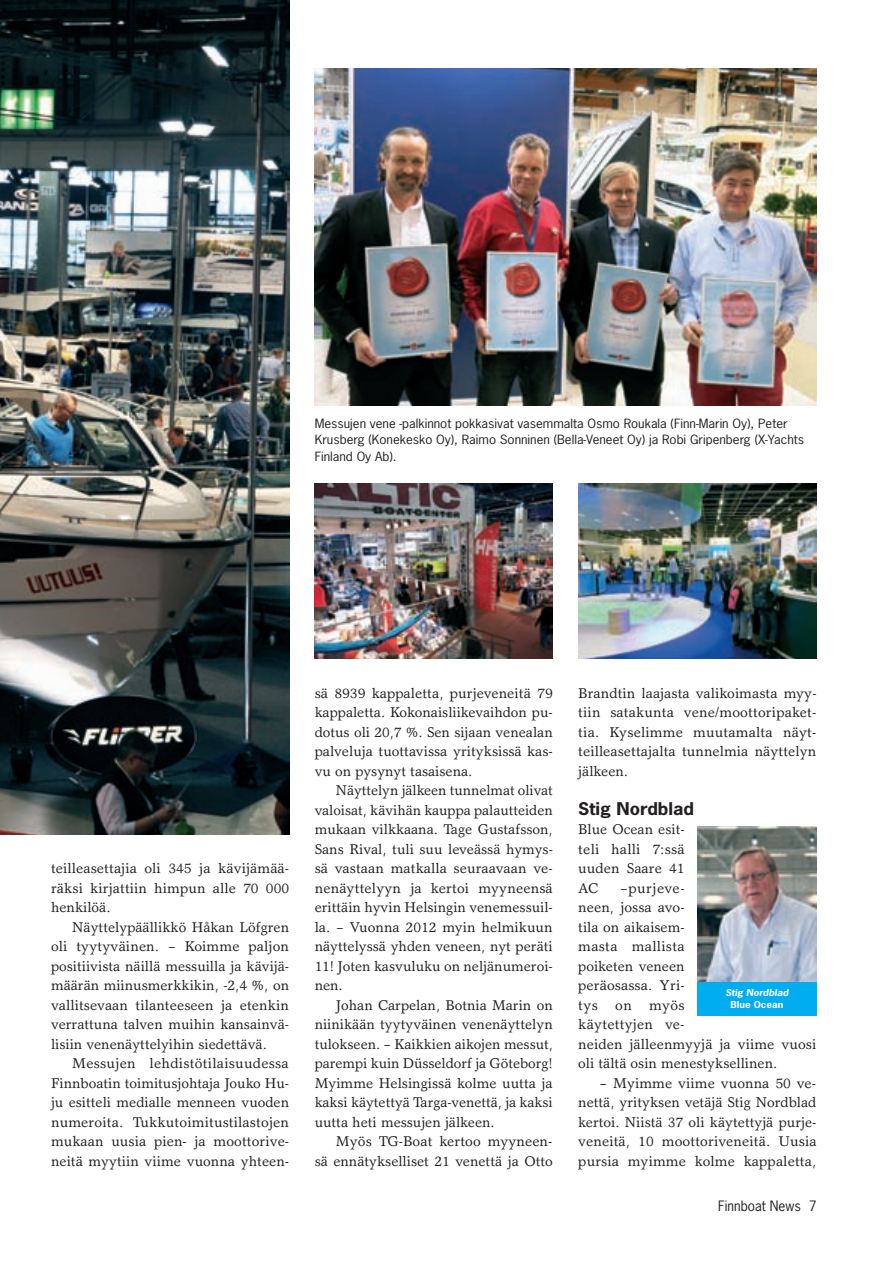
<style>
.page{position:relative;width:893px;height:1263px;background:#fff}
.page>*{position:absolute;margin:0;border:0;box-sizing:border-box;transform-origin:0 0}
.t1{font:700 16.5px "News Gothic Std";color:#231f20;scale:1.1 1}
.t2{font:14.25px/19.5px "Garth Graphic";color:#231f20;text-align:justify}
.t3{font:13.5px "News Gothic Std";color:#231f20}
.t4{font:12px/16.5px "News Gothic Std";color:#231f20;scale:1.1 1}
.t5{font:italic 700 9px "News Gothic Std";color:#fff;scale:1.1 1}
.t6{font:700 9px "News Gothic Std";color:#fff;scale:1.1 1}
</style>
<div class="page">
<img style="left:0;top:0;width:289px;height:834px">
<img style="left:315px;top:68px;width:501px;height:337px">
<img style="left:315px;top:483px;width:238px;height:176px">
<img style="left:578px;top:483px;width:238px;height:176px">
<img style="left:697px;top:826px;width:119px;height:156px">
<div style="left:697px;top:982px;width:119px;height:34px;background:#00aeef"></div>
<p class="t4" style="left:315px;top:415px;width:447px">Messujen vene -palkinnot pokkasivat vasemmalta Osmo Roukala (Finn-Marin Oy), Peter<br>Krusberg (Konekesko Oy), Raimo Sonninen (Bella-Veneet Oy) ja Robi Gripenberg (X-Yachts<br>Finland Oy Ab).</p>
<p class="t2" style="left:51px;top:858px;width:240px">teilleasettajia oli 345 ja kävijämää&shy;räksi kirjattiin himpun alle 70 000 henkilöä.</p>
<p class="t2" style="left:51px;top:917px;width:240px;text-indent:21px">Näyttelypäällikkö Håkan Löfgren oli tyytyväinen. – Koimme paljon positiivista näillä messuilla ja kävijä&shy;määrän miinusmerkkikin, -2,4 %, on vallitsevaan tilanteeseen ja etenkin verrattuna talven muihin kansainvä&shy;lisiin venenäyttelyihin siedettävä.</p>
<p class="t2" style="left:51px;top:1053px;width:240px;text-indent:21px">Messujen lehdistötilaisuudessa Finnboatin toimitusjohtaja Jouko Hu&shy;ju esitteli medialle menneen vuoden numeroita. Tukkutoimitustilastojen mukaan uusia pien- ja moottorive&shy;neitä myytiin viime vuonna yhteen-</p>
<p class="t2" style="left:315px;top:683px;width:240px">sä 8939 kappaletta, purjeveneitä 79 kappaletta. Kokonaisliikevaihdon pu&shy;dotus oli 20,7 %. Sen sijaan venealan palveluja tuottavissa yrityksissä kas&shy;vu on pysynyt tasaisena.</p>
<p class="t2" style="left:315px;top:780px;width:240px;text-indent:21px">Näyttelyn jälkeen tunnelmat olivat valoisat, kävihän kauppa palautteiden mukaan vilkkaana. Tage Gustafsson, Sans Rival, tuli suu leveässä hymys&shy;sä vastaan matkalla seuraavaan ve&shy;nenäyttelyyn ja kertoi myyneensä erittäin hyvin Helsingin venemessuil&shy;la. – Vuonna 2012 myin helmikuun näyttelyssä yhden veneen, nyt peräti 11! Joten kasvuluku on neljänumeroi&shy;nen.</p>
<p class="t2" style="left:315px;top:995px;width:240px;text-indent:21px">Johan Carpelan, Botnia Marin on niinikään tyytyväinen venenäyttelyn tulokseen. – Kaikkien aikojen messut, parempi kuin Düsseldorf ja Göteborg!<br>Myimme Helsingissä kolme uutta ja kaksi käytettyä Targa-venettä, ja kaksi uutta heti messujen jälkeen.</p>
<p class="t2" style="left:315px;top:1131px;width:240px;text-align:right">Myös TG-Boat kertoo myyneen-<br>sä ennätykselliset 21 venettä ja Otto</p>
<p class="t2" style="left:578px;top:683px;width:240px">Brandtin laajasta valikoimasta myy&shy;tiin satakunta vene/moottoripaket&shy;tia. Kyselimme muutamalta näyt&shy;teilleasettajalta tunnelmia näyttelyn jälkeen.</p>
<p class="t1" style="left:578px;top:797px;width:107px">Stig Nordblad</p>
<p class="t2" style="left:578px;top:819px;width:108px">Blue Ocean esit&shy;teli halli 7:ssä uuden Saare 41<br>AC</p>
<p class="t2" style="left:578px;top:878px;width:239px;text-align:left;text-indent:42px">–purjeve-<br>neen, jossa avo-<br>tila on aikaisem-<br>masta mallista<br>poiketen veneen<br>peräosassa. Yri-<br>tys on myös<br>käytettyjen ve-<br>neiden jälleenmyyjä ja viime vuosi oli tältä osin menestyksellinen.</p>
<p class="t2" style="left:578px;top:1073px;width:240px;text-indent:21px">– Myimme viime vuonna 50 ve&shy;nettä, yrityksen vetäjä Stig Nordblad kertoi. Niistä 37 oli käytettyjä purje&shy;veneitä, 10 moottoriveneitä. Uusia pursia myimme kolme kappaletta,</p>
<p class="t5" style="left:725px;top:987px;width:59px">Stig Nordblad</p>
<p class="t6" style="left:730px;top:999px;width:49px">Blue Ocean</p>
<p class="t3" style="left:718px;top:1197px;width:100px">Finnboat News 7</p>
</div>
